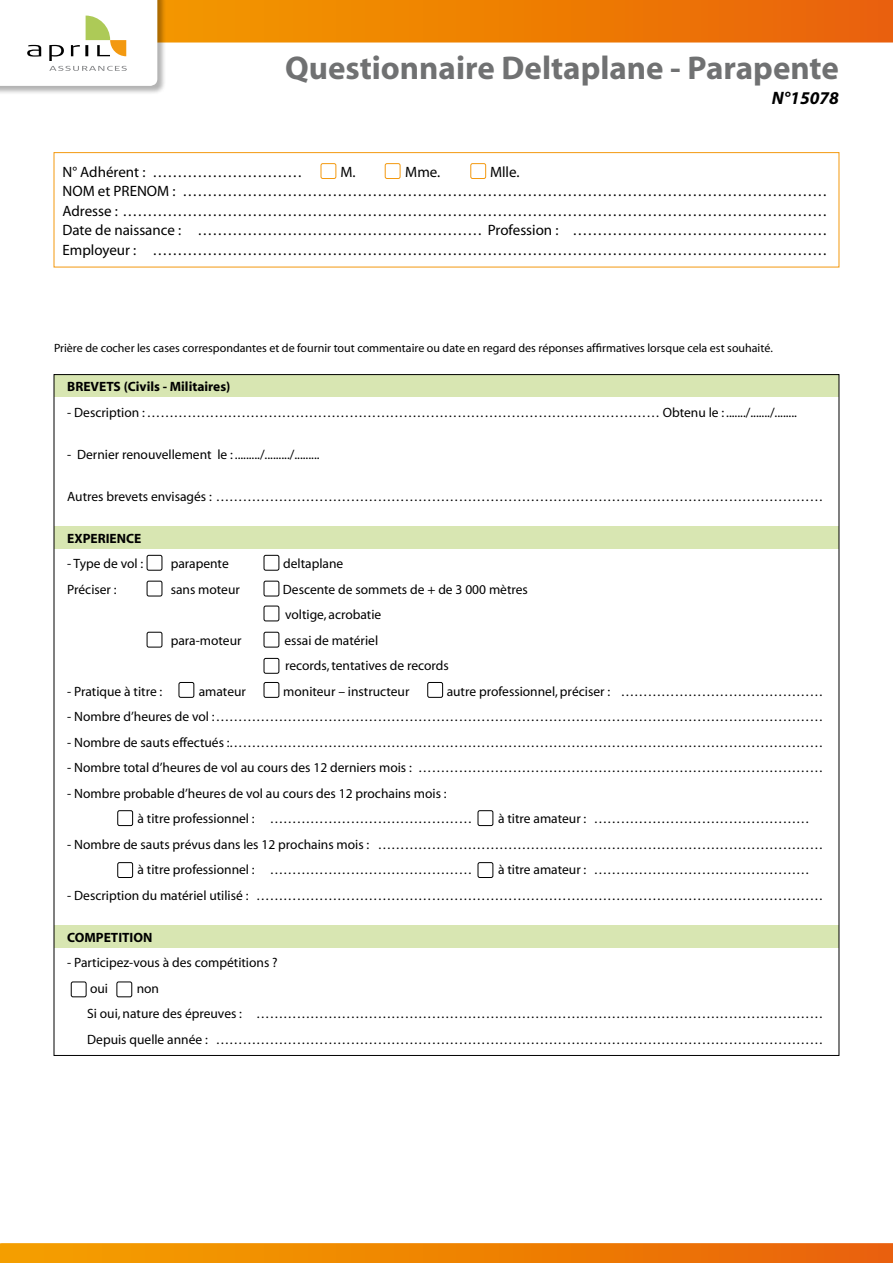
<style>
.page{position:relative;width:893px;height:1263px;background:#fff}
.page>*{position:absolute;margin:0;border:0;box-sizing:border-box;transform-origin:0 0}
.t1{font:700 33px "Myriad";color:#707172}
.t2{font:italic 700 18px "Myriad";color:#000}
.t3{font:15px/19.5px "Myriad";color:#000}
.t4{font:13.5px/25.5px "Myriad";color:#000}
.t5{font:700 13.5px "Myriad";color:#000}
.t6{font:12px "Myriad";color:#000}
</style>
<div class="page">
<div style="left:54px;top:374px;width:785px;height:23px;background:#d8e6b2"></div>
<div style="left:54px;top:526px;width:785px;height:23px;background:#d8e6b2"></div>
<div style="left:54px;top:925px;width:785px;height:23px;background:#d8e6b2"></div>
<svg style="left:0;top:1243px;width:893px;height:20px;background:#ef8304"></svg>
<div style="left:0;top:0;width:166px;height:95px;background:#000;opacity:.3"></div>
<svg style="left:0;top:0;width:893px;height:86px"></svg>
<div style="left:54px;top:152px;width:785px;height:115px;border:1px solid #f39910"></div>
<div style="left:321px;top:163px;width:15px;height:16px;border:1px solid #f39910;border-radius:2px"></div>
<div style="left:385px;top:163px;width:15px;height:16px;border:1px solid #f39910;border-radius:2px"></div>
<div style="left:470px;top:163px;width:16px;height:16px;border:1px solid #f39910;border-radius:2px"></div>
<div style="left:147px;top:555px;width:15px;height:16px;border:1px solid #000;border-radius:2px"></div>
<div style="left:147px;top:581px;width:15px;height:15px;border:1px solid #000;border-radius:2px"></div>
<div style="left:264px;top:581px;width:15px;height:15px;border:1px solid #000;border-radius:2px"></div>
<div style="left:264px;top:606px;width:15px;height:15px;border:1px solid #000;border-radius:2px"></div>
<div style="left:147px;top:632px;width:15px;height:15px;border:1px solid #000;border-radius:2px"></div>
<div style="left:264px;top:632px;width:15px;height:15px;border:1px solid #000;border-radius:2px"></div>
<div style="left:264px;top:658px;width:15px;height:16px;border:1px solid #000;border-radius:2px"></div>
<div style="left:179px;top:682px;width:15px;height:16px;border:1px solid #000;border-radius:2px"></div>
<div style="left:117px;top:810px;width:16px;height:16px;border:1px solid #000;border-radius:2px"></div>
<div style="left:117px;top:862px;width:16px;height:16px;border:1px solid #000;border-radius:2px"></div>
<div style="left:71px;top:981px;width:15px;height:16px;border:1px solid #000;border-radius:2px"></div>
<div style="left:117px;top:981px;width:15px;height:16px;border:1px solid #000;border-radius:2px"></div>
<div style="left:478px;top:810px;width:15px;height:16px;border:1px solid #000;border-radius:2px"></div>
<div style="left:478px;top:862px;width:15px;height:16px;border:1px solid #000;border-radius:2px"></div>
<div style="left:264px;top:682px;width:15px;height:16px;border:1px solid #000;border-radius:2px"></div>
<div style="left:427px;top:682px;width:16px;height:16px;border:1px solid #000;border-radius:2px"></div>
<div style="left:264px;top:555px;width:15px;height:16px;border:1px solid #000;border-radius:2px"></div>
<h1 class="t1" style="left:285px;top:51px;width:555px">Questionnaire Deltaplane - Parapente</h1>
<h2 class="t2" style="left:772px;top:89px;width:69px">N°15078</h2>
<p class="t3" style="left:63px;top:163px;width:767px;text-indent:428px">Mlle.<br>NOM et PRENOM : ………………………………………………………………………………………………………………… Adresse : …………………………………………………………………………………………………………………………… Date de naissance : ………………………………………………… Profession : …………………………………………… Employeur : ………………………………………………………………………………………………………………………</p>
<p class="t3" style="left:63px;top:163px;width:241px">N° Adhérent : …………………………</p>
<p class="t3" style="left:340px;top:163px;width:17px">M.</p>
<p class="t3" style="left:405px;top:163px;width:37px">Mme.</p>
<p class="t6" style="left:54px;top:342px;width:720px">Prière de cocher les cases correspondantes et de fournir tout commentaire ou date en regard des réponses affirmatives lorsque cela est souhaité.</p>
<p class="t5" style="left:67px;top:380px;width:165px">BREVETS (Civils - Militaires)</p>
<p class="t4" style="left:67px;top:400px;width:731px">- Description : …………………………………………………………………………………………………… Obtenu le : ......./......./........</p>
<p class="t4" style="left:67px;top:442px;width:254px">- Dernier renouvellement le : ........./........./.........</p>
<p class="t4" style="left:67px;top:484px;width:758px">Autres brevets envisagés : ………………………………………………………………………………………………………………………</p>
<p class="t5" style="left:67px;top:531px;width:76px">EXPERIENCE</p>
<p class="t4" style="left:67px;top:551px;width:78px">- Type de vol :</p>
<p class="t4" style="left:171px;top:551px;width:60px">parapente</p>
<p class="t4" style="left:283px;top:551px;width:62px">deltaplane</p>
<p class="t4" style="left:67px;top:577px;width:51px">Préciser :</p>
<p class="t4" style="left:171px;top:577px;width:71px">sans moteur</p>
<p class="t4" style="left:283px;top:577px;width:247px">Descente de sommets de + de 3 000 mètres voltige, acrobatie</p>
<p class="t4" style="left:171px;top:628px;width:72px">para-moteur</p>
<p class="t4" style="left:284px;top:628px;width:166px">essai de matériel<br>records, tentatives de records</p>
<p class="t4" style="left:67px;top:679px;width:97px">- Pratique à titre :</p>
<p class="t4" style="left:199px;top:679px;width:49px">amateur</p>
<p class="t4" style="left:283px;top:679px;width:128px">moniteur – instructeur</p>
<p class="t4" style="left:447px;top:679px;width:378px">autre professionnel, préciser : ………………………………………</p>
<p class="t4" style="left:67px;top:704px;width:758px">- Nombre d’heures de vol :………………………………………………………………………………………………………………………</p>
<p class="t4" style="left:67px;top:730px;width:758px">- Nombre de sauts effectués :……………………………………………………………………………………………………………………</p>
<p class="t4" style="left:67px;top:755px;width:757px">- Nombre total d’heures de vol au cours des 12 derniers mois : ………………………………………………………………………………</p>
<p class="t4" style="left:138px;top:781px;width:336px;text-indent:-70px">- Nombre probable d’heures de vol au cours des 12 prochains mois :<br>à titre professionnel : ………………………………………</p>
<p class="t4" style="left:498px;top:806px;width:313px">à titre amateur : …………………………………………</p>
<p class="t4" style="left:138px;top:832px;width:687px;text-indent:-70px">- Nombre de sauts prévus dans les 12 prochains mois : ……………………………………………………………………………………… à titre professionnel : ………………………………………</p>
<p class="t4" style="left:498px;top:857px;width:313px">à titre amateur : …………………………………………</p>
<p class="t4" style="left:67px;top:883px;width:758px">- Description du matériel utilisé : ………………………………………………………………………………………………………………</p>
<p class="t5" style="left:67px;top:930px;width:87px">COMPETITION</p>
<p class="t4" style="left:90px;top:950px;width:189px;text-indent:-23px">- Participez-vous à des compétitions ? oui</p>
<p class="t4" style="left:87px;top:976px;width:737px;text-indent:49px">non<br>Si oui, nature des épreuves : ………………………………………………………………………………………………………………<br>Depuis quelle année : ………………………………………………………………………………………………………………………</p>
</div>
